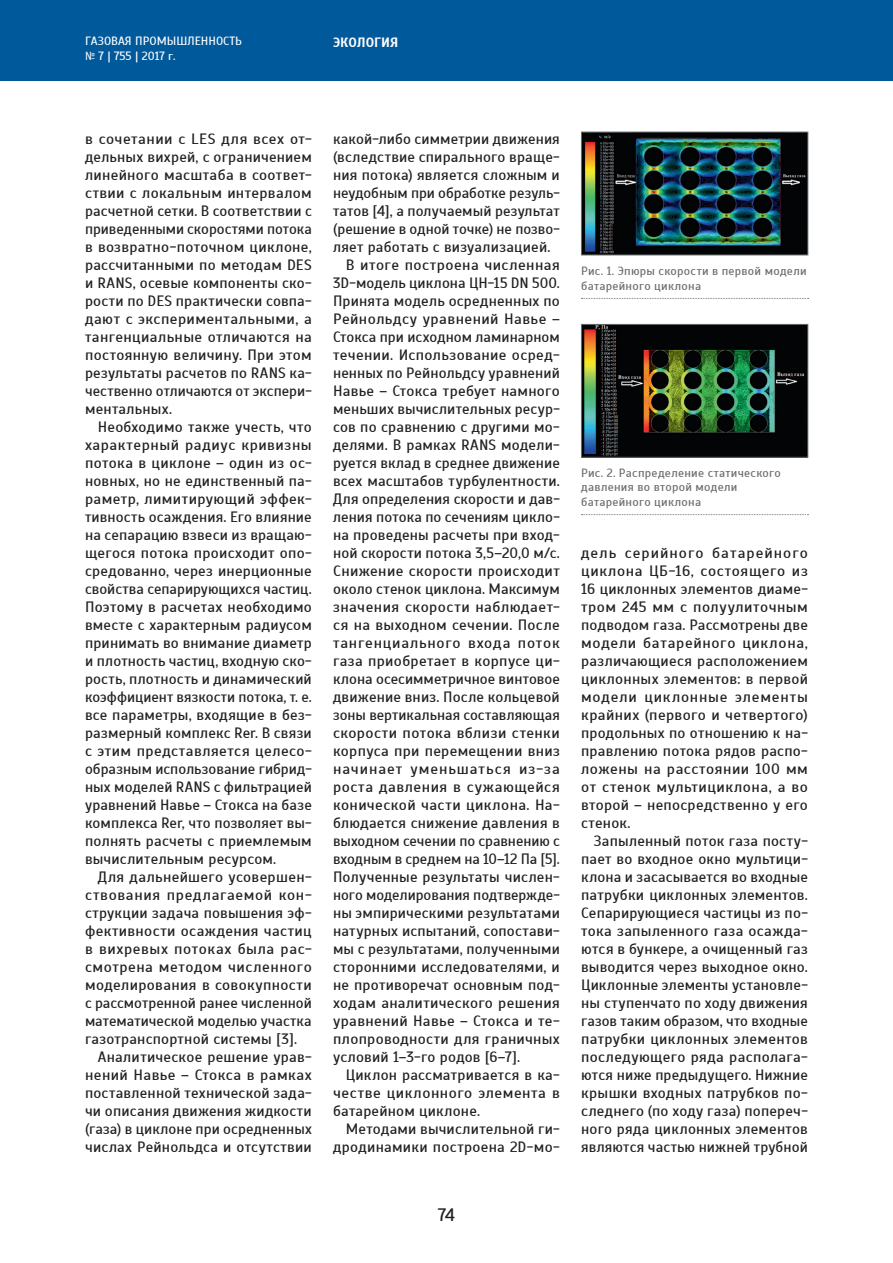
<style>
.page{position:relative;width:893px;height:1263px;background:#fff}
.page>*{position:absolute;margin:0;border:0;box-sizing:border-box;transform-origin:0 0}
.t1{font:18px "Scada";color:#231f20}
.text-main{font:15px/18px "Scada";letter-spacing:.015em;color:#231f20;text-align:justify}
.t2{font:700 13.5px "Scada";color:#fff}
.podpis_foto{font:12px/14.4px "Scada";letter-spacing:.02em;color:#6c6d70}
.t3{font:12px/14.4px "Scada";color:#fff}
.s1{font-family:"Officina Sans C"}
</style>
<div class="page">
<div style="left:0;top:0;width:893px;height:81px;background:#00599b"></div>
<svg style="left:581px;top:298px;width:228px;height:1px"></svg>
<svg style="left:581px;top:514px;width:227px;height:1px"></svg>
<img style="left:583px;top:134px;width:223px;height:119px">
<div style="left:581px;top:132px;width:227px;height:123px;border:1px solid #6c6d70"></div>
<img style="left:583px;top:326px;width:223px;height:130px">
<div style="left:581px;top:324px;width:227px;height:134px;border:1px solid #6c6d70"></div>
<p class="t3" style="left:85px;top:34px;width:158px">ГАЗОВАЯ ПРОМЫШЛЕННОСТЬ <span class="s1">№</span> 7 | 755 | 2017 г.</p>
<p class="t2" style="left:333px;top:34px;width:67px">ЭКОЛОГИЯ</p>
<p class="text-main" style="left:85px;top:130px;width:228px">в сочетании с LES для всех от&shy;дельных вихрей, с ограничением линейного масштаба в соответ&shy;ствии с локальным интервалом расчетной сетки. В соответствии с приведенными скоростями потока в возвратно-поточном циклоне, рассчитанными по методам DES и RANS, осевые компоненты ско&shy;рости по DES практически совпа&shy;дают с экспериментальными, а тангенциальные отличаются на постоянную величину. При этом результаты расчетов по RANS ка&shy;чественно отличаются от экспери&shy;ментальных.</p>
<p class="text-main" style="left:85px;top:418px;width:228px;text-indent:13px">Необходимо также учесть, что характерный радиус кривизны потока в циклоне – один из ос&shy;новных, но не единственный па&shy;раметр, лимитирующий эффек&shy;тивность осаждения. Его влияние на сепарацию взвеси из вращаю&shy;щегося потока происходит опо&shy;средованно, через инерционные свойства сепарирующихся частиц.<br>Поэтому в расчетах необходимо вместе с характерным радиусом принимать во внимание диаметр и плотность частиц, входную ско&shy;рость, плотность и динамический коэффициент вязкости потока, т. е. все параметры, входящие в без&shy;размерный комплекс Rer. В связи с этим представляется целесо&shy;образным использование гибрид&shy;ных моделей RANS с фильтрацией уравнений Навье – Стокса на базе комплекса Rer, что позволяет вы&shy;полнять расчеты с приемлемым вычислительным ресурсом.</p>
<p class="text-main" style="left:85px;top:868px;width:228px;text-indent:13px">Для дальнейшего усовершен&shy;ствования предлагаемой кон&shy;струкции задача повышения эф&shy;фективности осаждения частиц в вихревых потоках была рас&shy;смотрена методом численного моделирования в совокупности с рассмотренной ранее численной математической моделью участка газотранспортной системы [3].</p>
<p class="text-main" style="left:85px;top:1048px;width:228px;text-indent:13px">Аналитическое решение урав&shy;нений Навье – Стокса в рамках поставленной технической зада&shy;чи описания движения жидкости (газа) в циклоне при осредненных числах Рейнольдса и отсутствии</p>
<p class="text-main" style="left:333px;top:130px;width:228px">какой-либо симметрии движения (вследствие спирального враще&shy;ния потока) является сложным и неудобным при обработке резуль&shy;татов [4], а получаемый результат (решение в одной точке) не позво&shy;ляет работать с визуализацией.</p>
<p class="text-main" style="left:333px;top:256px;width:228px;text-indent:13px">В итоге построена численная 3D-модель циклона ЦН-15 DN 500.<br>Принята модель осредненных по Рейнольдсу уравнений Навье – Стокса при исходном ламинарном течении. Использование осред&shy;ненных по Рейнольдсу уравнений Навье – Стокса требует намного меньших вычислительных ресур&shy;сов по сравнению с другими мо&shy;делями. В рамках RANS модели&shy;руется вклад в среднее движение всех масштабов турбулентности.<br>Для определения скорости и дав&shy;ления потока по сечениям цикло&shy;на проведены расчеты при вход&shy;ной скорости потока 3,5–20,0 м/с.<br>Снижение скорости происходит около стенок циклона. Максимум значения скорости наблюдает&shy;ся на выходном сечении. После тангенциального входа поток газа приобретает в корпусе ци&shy;клона осесимметричное винтовое движение вниз. После кольцевой зоны вертикальная составляющая скорости потока вблизи стенки корпуса при перемещении вниз начинает уменьшаться из-за роста давления в сужающейся конической части циклона. На&shy;блюдается снижение давления в выходном сечении по сравнению с входным в среднем на 10–12 Па [5].<br>Полученные результаты числен&shy;ного моделирования подтвержде&shy;ны эмпирическими результатами натурных испытаний, сопостави&shy;мы с результатами, полученными сторонними исследователями, и не противоречат основным под&shy;ходам аналитического решения уравнений Навье – Стокса и те&shy;плопроводности для граничных условий 1–3-го родов [6–7].</p>
<p class="text-main" style="left:333px;top:1066px;width:228px;text-indent:13px">Циклон рассматривается в ка&shy;честве циклонного элемента в батарейном циклоне.</p>
<p class="text-main" style="left:333px;top:1120px;width:228px;text-align:right">Методами вычислительной ги&shy;дродинамики построена 2D-мо-</p>
<p class="t1" style="left:438px;top:1205px;width:18px">74</p>
<p class="podpis_foto" style="left:581px;top:264px;width:227px">Рис. 1. Эпюры скорости в первой модели батарейного циклона</p>
<p class="podpis_foto" style="left:581px;top:466px;width:201px">Рис. 2. Распределение статического давления во второй модели батарейного циклона</p>
<p class="text-main" style="left:581px;top:544px;width:228px">дель серийного батарейного циклона ЦБ-16, состоящего из 16 циклонных элементов диаме&shy;тром 245 мм с полуулиточным подводом газа. Рассмотрены две модели батарейного циклона, различающиеся расположением циклонных элементов: в первой модели циклонные элементы крайних (первого и четвертого) продольных по отношению к на&shy;правлению потока рядов распо&shy;ложены на расстоянии 100 мм от стенок мультициклона, а во второй – непосредственно у его стенок.</p>
<p class="text-main" style="left:581px;top:832px;width:228px;text-indent:13px">Запыленный поток газа посту&shy;пает во входное окно мультици&shy;клона и засасывается во входные патрубки циклонных элементов.<br>Сепарирующиеся частицы из по&shy;тока запыленного газа осажда&shy;ются в бункере, а очищенный газ выводится через выходное окно.<br>Циклонные элементы установле&shy;ны ступенчато по ходу движения газов таким образом, что входные патрубки циклонных элементов последующего ряда располага&shy;ются ниже предыдущего. Нижние крышки входных патрубков по&shy;следнего (по ходу газа) попереч&shy;ного ряда циклонных элементов являются частью нижней трубной</p>
</div>
